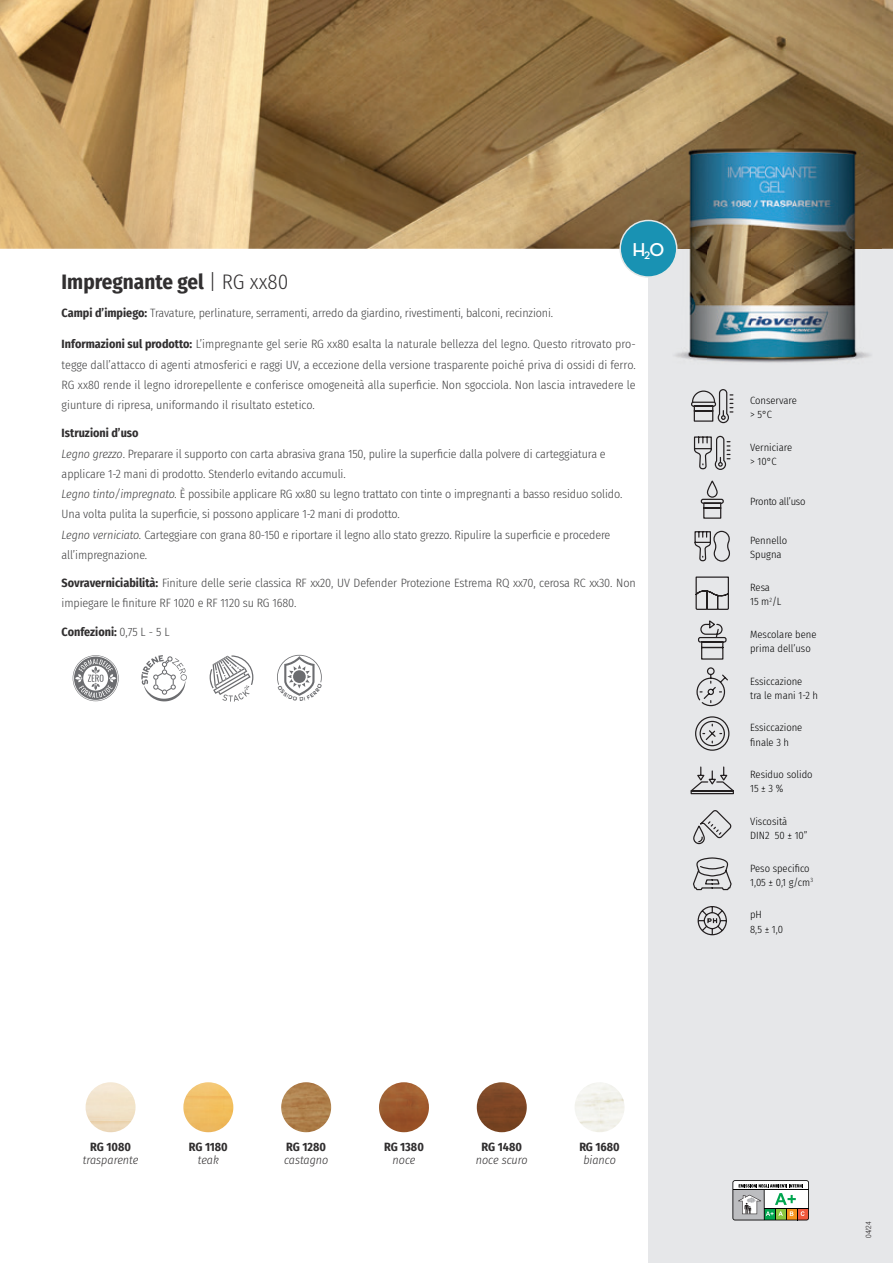
<style>
.page{position:relative;width:893px;height:1263px;background:#fff}
.page>*{position:absolute;margin:0;border:0;box-sizing:border-box;transform-origin:0 0}
.t1{font:700 21px "Fira Sans Condensed";color:#312f30}
.t2{font:700 18.9px "Neutra Disp";color:#fff}
.t3{font:300 12px/20.2px "Fira Sans Condensed";letter-spacing:-.01em;color:#3e3e3f}
.t4{font:700 12px "Fira Sans Condensed";color:#312f30}
.t5{font:italic 300 12px "Fira Sans Condensed";color:#312f30}
.t6{font:300 10.5px/14.2px "Fira Sans Condensed";color:#000}
.t7{font:300 10.5px "Fira Sans Condensed";letter-spacing:-.02em;color:#000}
.t8{font:300 condensed 7.5px "Helvetica Neue LTW1 G";color:#231f20}
.s1{font-weight:300}
.s2{font-weight:700;color:#312f30}
.s3{font-style:italic}
.s4{font-weight:300;color:#3e3e3f}
</style>
<div class="page">
<div style="left:648px;top:0;width:245px;height:1263px;background:#e6e7e9"></div>
<svg style="left:691px;top:389px;width:42px;height:81px"></svg>
<svg style="left:694px;top:481px;width:36px;height:81px"></svg>
<svg style="left:695px;top:576px;width:34px;height:34px"></svg>
<svg style="left:698px;top:620px;width:29px;height:40px"></svg>
<svg style="left:696px;top:667px;width:32px;height:40px"></svg>
<svg style="left:695px;top:716px;width:35px;height:35px"></svg>
<svg style="left:690px;top:766px;width:44px;height:29px"></svg>
<svg style="left:693px;top:810px;width:39px;height:35px"></svg>
<svg style="left:693px;top:857px;width:39px;height:34px"></svg>
<svg style="left:697px;top:906px;width:30px;height:30px"></svg>
<img style="left:0;top:0;width:893px;height:249px">
<img style="left:664px;top:123px;width:217px;height:240px">
<img style="left:86px;top:1082px;width:50px;height:50px">
<svg style="left:183px;top:1107px;width:2px;height:8px"></svg>
<img style="left:477px;top:1107px;width:45px;height:25px">
<img style="left:575px;top:1082px;width:50px;height:50px;border-radius:25px">
<div style="left:620px;top:220px;width:57px;height:57px;background:#1992b3;border-radius:50%"></div>
<div style="left:619px;top:220px;width:58px;height:58px;border:2px solid #e5e8e7;border-radius:50%"></div>
<svg style="left:732px;top:1180px;width:77px;height:40px;background:#afb3a6"></svg>
<svg style="left:72px;top:654px;width:250px;height:48px"></svg>
<h2 class="t2" style="left:633px;top:239px;width:33px">H<sub>2</sub>O</h2>
<h1 class="t1" style="left:62px;top:264px;width:228px">Impregnante gel <span class="s1">| RG xx80</span></h1>
<p class="t3" style="left:62px;top:303px;width:493px"><span class="s2">Campi d’impiego:</span> Travature, perlinature, serramenti, arredo da giardino, rivestimenti, balconi, recinzioni.</p>
<p class="t3" style="left:62px;top:334px;width:576px;text-align:justify"><span class="s2">Informazioni sul prodotto:</span> L’impregnante gel serie RG xx80 esalta la naturale bellezza del legno. Questo ritrovato pro&shy;tegge dall’attacco di agenti atmosferici e raggi UV, a eccezione della versione trasparente poiché priva di ossidi di ferro.<br>RG xx80 rende il legno idrorepellente e conferisce omogeneità alla superficie. Non sgocciola. Non lascia intravedere le giunture di ripresa, uniformando il risultato estetico.</p>
<p class="t3" style="left:62px;top:423px;width:562px"><span class="s2">Istruzioni d’uso<br></span><span class="s3">Legno grezzo</span>. Preparare il supporto con carta abrasiva grana 150, pulire la superficie dalla polvere di carteggiatura e applicare 1-2 mani di prodotto. Stenderlo evitando accumuli.<br><span class="s3">Legno tinto/impregnato.</span> È possibile applicare RG xx80 su legno trattato con tinte o impregnanti a basso residuo solido.<br>Una volta pulita la superficie, si possono applicare 1-2 mani di prodotto.<br><span class="s3">Legno verniciato.</span> Carteggiare con grana 80-150 e riportare il legno allo stato grezzo. Ripulire la superficie e procedere all’impregnazione.</p>
<p class="t3" style="left:62px;top:573px;width:576px"><span class="s2">Sovraverniciabilità:</span> Finiture delle serie classica RF xx20, UV Defender Protezione Estrema RQ xx70, cerosa RC xx30. Non impiegare le finiture RF 1020 e RF 1120 su RG 1680.</p>
<p class="t4" style="left:62px;top:621px;width:109px">Confezioni: <span class="s4">0,75 L - 5 L</span></p>
<p class="t4" style="left:90px;top:1137px;width:42px">RG 1080</p>
<p class="t4" style="left:189px;top:1137px;width:40px">RG 1180</p>
<p class="t4" style="left:286px;top:1137px;width:41px">RG 1280</p>
<p class="t4" style="left:384px;top:1137px;width:41px">RG 1380</p>
<p class="t4" style="left:482px;top:1137px;width:42px">RG 1480</p>
<p class="t4" style="left:579px;top:1137px;width:42px">RG 1680</p>
<p class="t5" style="left:83px;top:1151px;width:57px">trasparente</p>
<p class="t5" style="left:198px;top:1151px;width:22px">teak</p>
<p class="t5" style="left:284px;top:1151px;width:46px">castagno</p>
<p class="t5" style="left:393px;top:1151px;width:24px">noce</p>
<p class="t5" style="left:476px;top:1151px;width:53px">noce scuro</p>
<p class="t5" style="left:583px;top:1151px;width:34px">bianco</p>
<p class="t6" style="left:750px;top:393px;width:48px">Conservare &gt; 5°C</p>
<p class="t6" style="left:750px;top:440px;width:44px">Verniciare &gt; 10°C</p>
<p class="t7" style="left:750px;top:493px;width:57px">Pronto all’uso</p>
<p class="t6" style="left:750px;top:533px;width:39px">Pennello<br>Spugna</p>
<p class="t6" style="left:750px;top:580px;width:33px">Resa<br>15 m<sup>2</sup>/L</p>
<p class="t6" style="left:750px;top:627px;width:68px">Mescolare bene prima dell’uso</p>
<p class="t6" style="left:750px;top:674px;width:69px">Essiccazione<br>tra le mani 1-2 h</p>
<p class="t6" style="left:750px;top:720px;width:54px">Essiccazione finale 3 h</p>
<p class="t6" style="left:750px;top:767px;width:64px">Residuo solido<br>15 ± 3 %</p>
<p class="t6" style="left:750px;top:814px;width:59px">Viscosità<br>DIN2 50 ± 10”</p>
<p class="t6" style="left:750px;top:861px;width:64px">Peso specifico<br>1,05 ± 0,1 g/cm<sup>3</sup></p>
<p class="t6" style="left:750px;top:908px;width:34px">pH<br>8,5 ± 1,0</p>
<p class="t8" style="left:864px;top:1238px;width:18px;rotate:-90deg">04/24</p>
</div>
